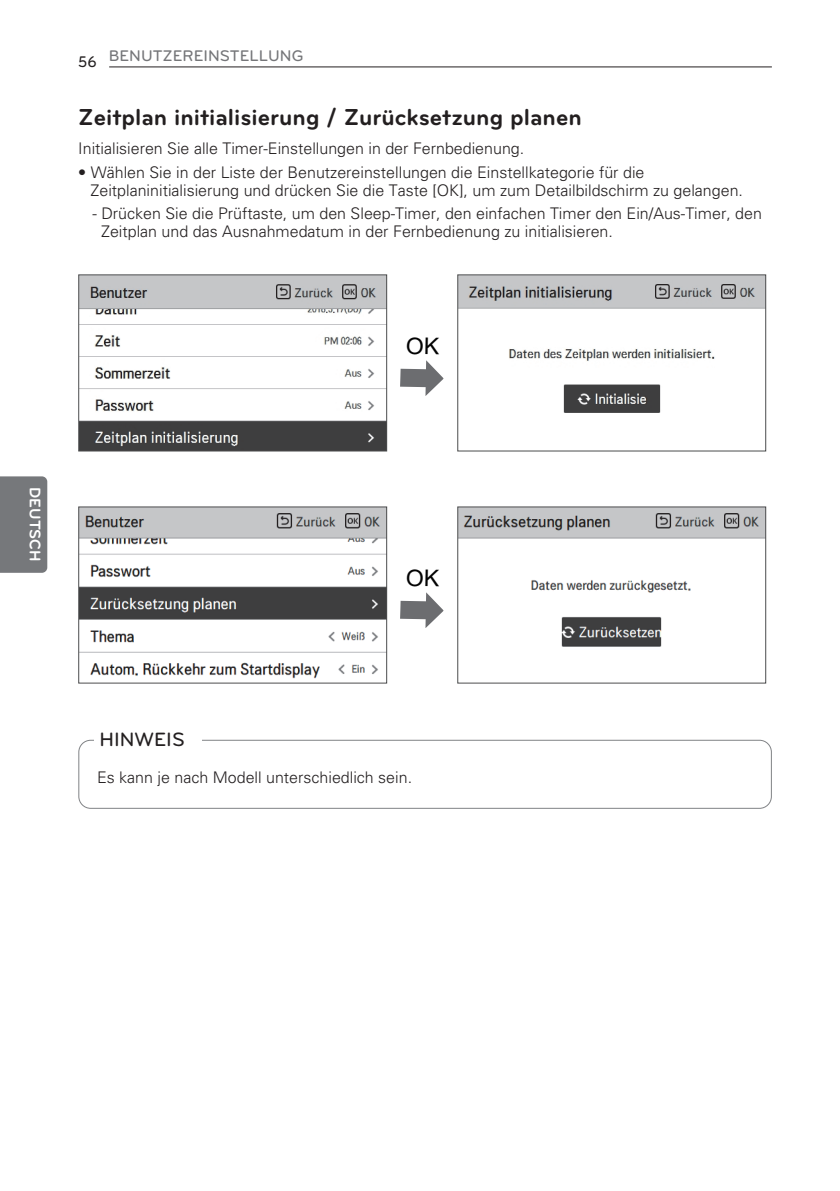
<style>
.page{position:relative;width:840px;height:1191px;background:#fff}
.page>*{position:absolute;margin:0;border:0;box-sizing:border-box;transform-origin:0 0}
.t1{font:700 24px "Bryant LG";color:#231f20}
.t2{font:500 20px "Bryant LG";color:#231f20}
.t3{font:300 16px/18px "Univers";color:#231f20}
.t4{font:500 16px "Bryant LG";color:#757679}
.t5{font:700 16px "Bryant LG";color:#fff}
.s1{color:#231f20}
</style>
<div class="page">
<hr style="left:109px;top:67px;width:662px;height:1px;background:#231f20">
<div style="left:0;top:476px;width:47px;height:97px;background:#76787b"></div>
<img style="left:459px;top:276px;width:304px;height:137px">
<svg style="left:400px;top:360px;width:43px;height:36px"></svg>
<img style="left:80px;top:276px;width:305px;height:173px">
<div style="left:78px;top:274px;width:309px;height:177px;border:1px solid #4b4c4d"></div>
<img style="left:459px;top:508px;width:304px;height:139px">
<svg style="left:400px;top:592px;width:43px;height:36px"></svg>
<img style="left:80px;top:508px;width:305px;height:171px">
<div style="left:78px;top:506px;width:309px;height:177px;border:1px solid #4b4c4d"></div>
<div style="left:78px;top:739px;width:693px;height:70px;border:2px solid #808285;border-radius:12px"></div>
<div style="left:94px;top:724px;width:107px;height:33px;background:#fff"></div>
<p class="t4" style="left:78px;top:47px;width:226px"><span class="s1">56</span> BENUTZEREINSTELLUNG</p>
<h1 class="t1" style="left:78px;top:108px;width:505px">Zeitplan initialisierung / Zurücksetzung planen</h1>
<p class="t3" style="left:78px;top:141px;width:447px">Initialisieren Sie alle Timer-Einstellungen in der Fernbedienung.</p>
<p class="t3" style="left:90px;top:164px;width:653px;text-indent:-12px">• Wählen Sie in der Liste der Benutzereinstellungen die Einstellkategorie für die<br>Zeitplaninitialisierung und drücken Sie die Taste [OK], um zum Detailbildschirm zu gelangen.</p>
<p class="t3" style="left:101px;top:206px;width:662px;text-indent:-9px">- Drücken Sie die Prüftaste, um den Sleep-Timer, den einfachen Timer den Ein/Aus-Timer, den<br>Zeitplan und das Ausnahmedatum in der Fernbedienung zu initialisieren.</p>
<p class="t5" style="left:41px;top:487px;width:76px;rotate:90deg">DEUTSCH</p>
<p class="t2" style="left:99px;top:727px;width:87px">HINWEIS</p>
<p class="t3" style="left:97px;top:769px;width:316px">Es kann je nach Modell unterschiedlich sein.</p>
</div>
